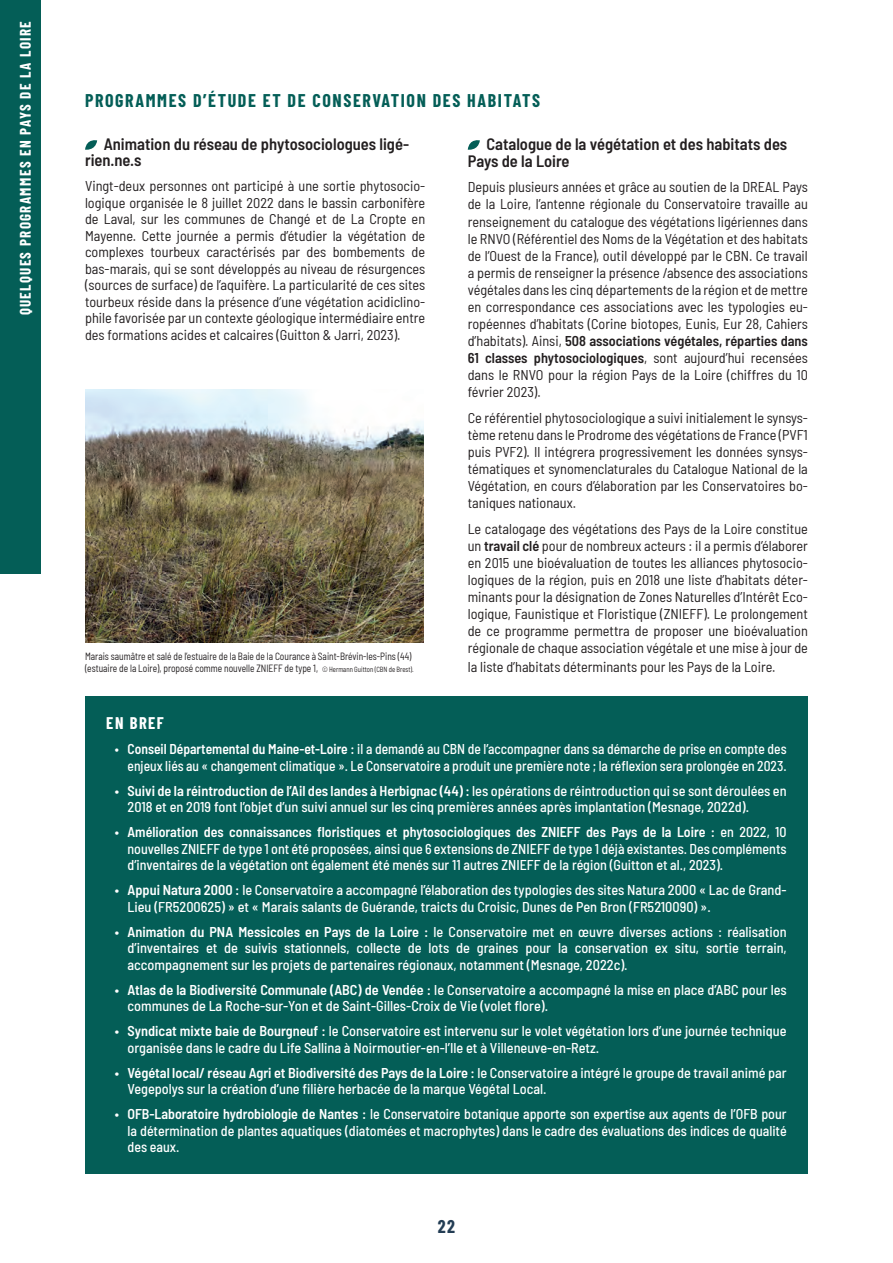
<style>
.page{position:relative;width:893px;height:1263px;background:#fff}
.page>*{position:absolute;margin:0;border:0;box-sizing:border-box;transform-origin:0 0}
.t1{font:700 18px "Barlow Condensed";letter-spacing:.09em;color:#045e57}
.t2{font:700 18px "Barlow Condensed";color:#233d54}
.t3{font:600 semi-condensed 16.5px/16.5px "Barlow";color:#231f20}
.t4{font:700 16.5px "Barlow Condensed";letter-spacing:.09em;color:#fff}
.t5{font:700 15px "Barlow Condensed";letter-spacing:.09em;color:#fff}
.t6{font:semi-condensed 14.25px/17.1px "Barlow";color:#231f20;text-align:justify}
.t7{font:500 semi-condensed 14.25px/16.5px "Barlow";color:#fff}
.t8{font:500 semi-condensed 14.25px/16.5px "Barlow";color:#fff;text-align:right;scale:.95 1}
.t9{font:semi-condensed 10.5px/12px "Barlow";color:#231f20;scale:.9 1}
.s1{font-size:7.5px}
.s2{font-weight:600}
</style>
<div class="page">
<div style="left:0;top:0;width:40px;height:574px;background:#045e57"></div>
<svg style="left:85px;top:140px;width:12px;height:10px"></svg>
<svg style="left:468px;top:140px;width:12px;height:10px"></svg>
<div style="left:85px;top:696px;width:723px;height:478px;background:#045e57"></div>
<img style="left:85px;top:389px;width:339px;height:254px">
<p class="t5" style="left:15px;top:315px;width:296px;rotate:-90deg">QUELQUES PROGRAMMES EN PAYS DE LA LOIRE</p>
<p class="t1" style="left:85px;top:88px;width:456px">PROGRAMMES D’ÉTUDE ET DE CONSERVATION DES HABITATS</p>
<p class="t3" style="left:85px;top:134px;width:325px;text-indent:19px">Animation du réseau de phytosociologues ligé&shy;rien.ne.s</p>
<p class="t6" style="left:85px;top:177px;width:342px;line-height:16.5px">Vingt-deux personnes ont participé à une sortie phytosocio&shy;logique organisée le 8 juillet 2022 dans le bassin carbonifère de Laval, sur les communes de Changé et de La Cropte en Mayenne. Cette journée a permis d’étudier la végétation de complexes tourbeux caractérisés par des bombements de bas-marais, qui se sont développés au niveau de résurgences (sources de surface) de l’aquifère. La particularité de ces sites tourbeux réside dans la présence d’une végétation acidiclino&shy;phile favorisée par un contexte géologique intermédiaire entre des formations acides et calcaires (Guitton &amp; Jarri, 2023).</p>
<p class="t9" style="left:85px;top:650px;width:367px">Marais saumâtre et salé de l’estuaire de la Baie de la Courance à Saint-Brévin-les-Pins (44) (estuaire de la Loire), proposé comme nouvelle ZNIEFF de type 1, <span class="s1">© Hermann Guitton (CBN de Brest).</span></p>
<p class="t3" style="left:468px;top:134px;width:321px;line-height:17.1px;text-indent:19px">Catalogue de la végétation et des habitats des<br>Pays de la Loire</p>
<p class="t6" style="left:468px;top:178px;width:342px">Depuis plusieurs années et grâce au soutien de la DREAL Pays de la Loire, l’antenne régionale du Conservatoire travaille au renseignement du catalogue des végétations ligériennes dans le RNVO (Référentiel des Noms de la Végétation et des habitats de l’Ouest de la France), outil développé par le CBN. Ce travail a permis de renseigner la présence /absence des associations végétales dans les cinq départements de la région et de mettre en correspondance ces associations avec les typologies eu&shy;ropéennes d’habitats (Corine biotopes, Eunis, Eur 28, Cahiers d’habitats). Ainsi, <span class="s2">508 associations végétales, réparties dans 61 classes phytosociologiques</span>, sont aujourd’hui recensées dans le RNVO pour la région Pays de la Loire (chiffres du 10 février 2023).</p>
<p class="t6" style="left:468px;top:408px;width:342px">Ce référentiel phytosociologique a suivi initialement le synsys&shy;tème retenu dans le Prodrome des végétations de France (PVF1 puis PVF2). Il intégrera progressivement les données synsys&shy;tématiques et synomenclaturales du Catalogue National de la Végétation, en cours d’élaboration par les Conservatoires bo&shy;taniques nationaux.</p>
<p class="t6" style="left:468px;top:519px;width:342px">Le catalogage des végétations des Pays de la Loire constitue un <span class="s2">travail clé</span> pour de nombreux acteurs : il a permis d’élaborer en 2015 une bioévaluation de toutes les alliances phytosocio&shy;logiques de la région, puis en 2018 une liste d’habitats déter&shy;minants pour la désignation de Zones Naturelles d’Intérêt Eco&shy;logique, Faunistique et Floristique (ZNIEFF). Le prolongement de ce programme permettra de proposer une bioévaluation régionale de chaque association végétale et une mise à jour de</p>
<p class="t6" style="left:468px;top:657px;width:309px">la liste d’habitats déterminants pour les Pays de la Loire.</p>
<p class="t4" style="left:106px;top:712px;width:59px">EN BREF</p>
<p class="t8" style="left:115px;top:740px;width:709px">• <span class="s2">Conseil Départemental du Maine-et-Loire :</span> il a demandé au CBN de l’accompagner dans sa démarche de prise en compte des enjeux liés au « changement climatique ». Le Conservatoire a produit une première note ; la réflexion sera prolongée en 2023.</p>
<p class="t7" style="left:128px;top:781px;width:661px;text-indent:-13px">• <span class="s2">Suivi de la réintroduction de l’Ail des landes à Herbignac (44) :</span> les opérations de réintroduction qui se sont déroulées en<br>2018 et en 2019 font l’objet d’un suivi annuel sur les cinq premières années après implantation (Mesnage, 2022d).</p>
<p class="t7" style="left:128px;top:823px;width:661px;text-align:justify;text-indent:-13px">• <span class="s2">Amélioration des connaissances floristiques et phytosociologiques des ZNIEFF des Pays de la Loire :</span> en 2022, 10 nouvelles ZNIEFF de type 1 ont été proposées, ainsi que 6 extensions de ZNIEFF de type 1 déjà existantes. Des compléments d’inventaires de la végétation ont également été menés sur 11 autres ZNIEFF de la région (Guitton et al., 2023).</p>
<p class="t7" style="left:128px;top:881px;width:661px;text-indent:-13px">• <span class="s2">Appui Natura 2000 :</span> le Conservatoire a accompagné l’élaboration des typologies des sites Natura 2000 « Lac de Grand-<br>Lieu (FR5200625) » et « Marais salants de Guérande, traicts du Croisic, Dunes de Pen Bron (FR5210090) ».</p>
<p class="t7" style="left:128px;top:922px;width:661px;text-align:justify;text-indent:-13px">• <span class="s2">Animation du PNA Messicoles en Pays de la Loire :</span> le Conservatoire met en œuvre diverses actions : réalisation d’inventaires et de suivis stationnels, collecte de lots de graines pour la conservation ex situ, sortie terrain, accompagnement sur les projets de partenaires régionaux, notamment (Mesnage, 2022c).</p>
<p class="t7" style="left:128px;top:980px;width:661px;text-indent:-13px">• <span class="s2">Atlas de la Biodiversité Communale (ABC) de Vendée :</span> le Conservatoire a accompagné la mise en place d’ABC pour les communes de La Roche-sur-Yon et de Saint-Gilles-Croix de Vie (volet flore).</p>
<p class="t7" style="left:128px;top:1022px;width:661px;text-indent:-13px">• <span class="s2">Syndicat mixte baie de Bourgneuf :</span> le Conservatoire est intervenu sur le volet végétation lors d’une journée technique organisée dans le cadre du Life Sallina à Noirmoutier-en-l’Ile et à Villeneuve-en-Retz.</p>
<p class="t7" style="left:128px;top:1063px;width:661px;text-indent:-13px">• <span class="s2">Végétal local/ réseau Agri et Biodiversité des Pays de la Loire :</span> le Conservatoire a intégré le groupe de travail animé par<br>Vegepolys sur la création d’une filière herbacée de la marque Végétal Local.</p>
<p class="t7" style="left:128px;top:1105px;width:661px;text-align:justify;text-indent:-13px">• <span class="s2">OFB-Laboratoire hydrobiologie de Nantes :</span> le Conservatoire botanique apporte son expertise aux agents de l’OFB pour la détermination de plantes aquatiques (diatomées et macrophytes) dans le cadre des évaluations des indices de qualité des eaux.</p>
<p class="t2" style="left:438px;top:1213px;width:19px">22</p>
</div>
